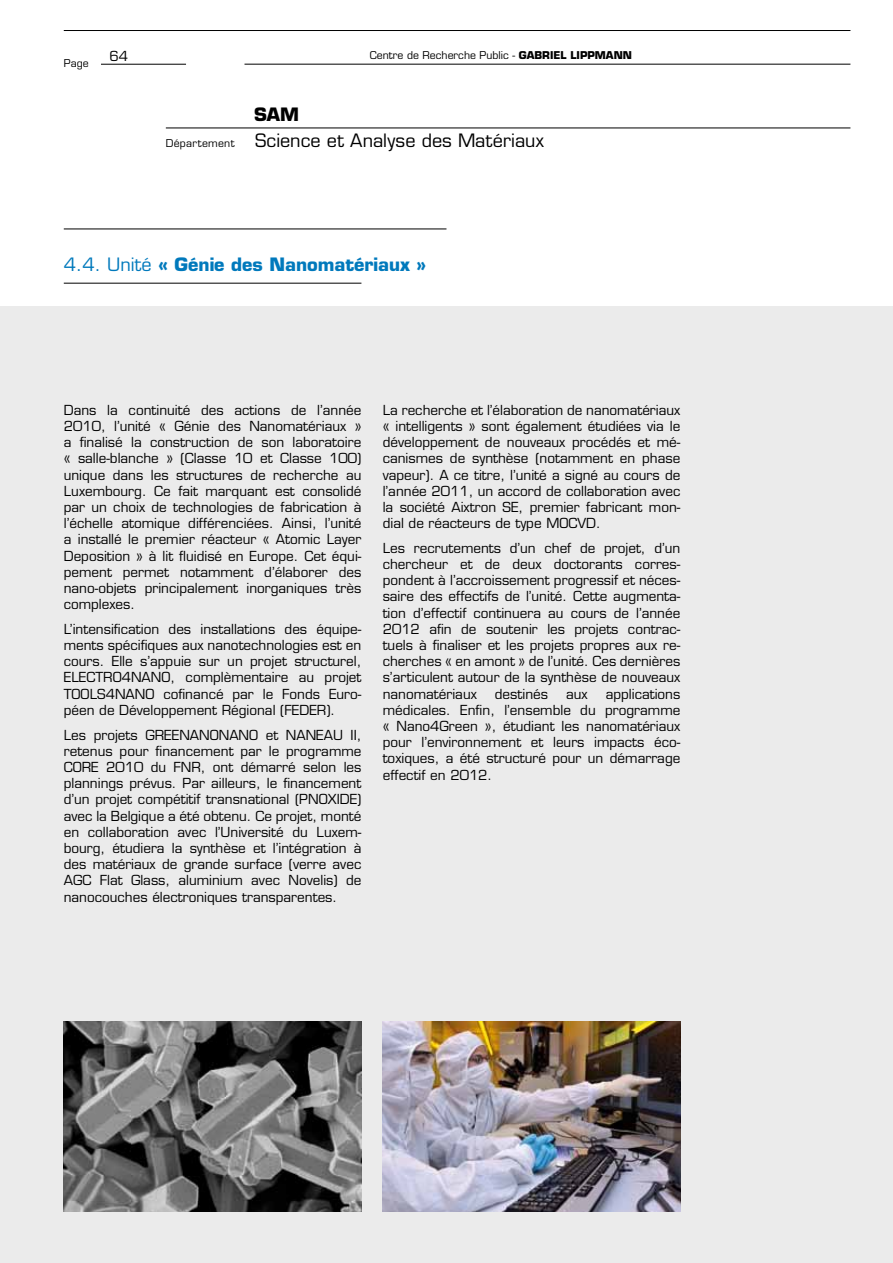
<style>
.page{position:relative;width:893px;height:1263px;background:#fff}
.page>*{position:absolute;margin:0;border:0;box-sizing:border-box;transform-origin:0 0}
.t1{font:18px/25.8px "Eurostile";letter-spacing:.005em;color:#000}
.t2{font:700 18px "Eurostile";color:#0079bc}
.t3{font:13.5px/16.2px "Eurostile";color:#000;text-align:justify}
.t4{font:10.5px "Eurostile";color:#000}
.s1{font-weight:700}
.s2{font-size:10.5px}
.s3{font-weight:400}
</style>
<div class="page">
<div style="left:0;top:306px;width:892px;height:957px;background:#ebebeb"></div>
<hr style="left:166px;top:128px;width:684px;height:1px;background:#000">
<hr style="left:64px;top:283px;width:297px;height:1px;background:#000">
<hr style="left:64px;top:229px;width:382px;height:1px;background:#000">
<hr style="left:64px;top:30px;width:786px;height:1px;background:#000">
<hr style="left:101px;top:64px;width:85px;height:1px;background:#000">
<hr style="left:244px;top:64px;width:606px;height:1px;background:#000">
<img style="left:64px;top:1021px;width:297px;height:191px">
<img style="left:383px;top:1021px;width:297px;height:191px">
<p class="t4" style="left:64px;top:57px;width:26px">Page</p>
<p class="t3" style="left:109px;top:48px;width:20px">64</p>
<p class="t4" style="left:370px;top:49px;width:263px">Centre de Recherche Public - <span class="s1">GABRIEL LIPPMANN</span></p>
<h1 class="t1" style="left:166px;top:102px;width:380px;text-indent:88px"><span class="s1">SAM<br></span><span class="s2">Département</span> Science et Analyse des Matériaux</h1>
<h1 class="t2" style="left:64px;top:253px;width:364px"><span class="s3">4.4. Unité</span> « Génie des Nanomatériaux »</h1>
<p class="t3" style="left:64px;top:402px;width:299px">Dans la continuité des actions de l’année 2010, l’unité « Génie des Nanomatériaux » a finalisé la construction de son laboratoire « salle-blanche » (Classe 10 et Classe 100) unique dans les structures de recherche au Luxembourg. Ce fait marquant est consolidé par un choix de technologies de fabrication à l’échelle atomique différenciées. Ainsi, l’unité a installé le premier réacteur « Atomic Layer Deposition » à lit fluidisé en Europe. Cet équi&shy;pement permet notamment d’élaborer des nano-objets principalement inorganiques très complexes.</p>
<p class="t3" style="left:64px;top:621px;width:299px">L’intensification des installations des équipe&shy;ments spécifiques aux nanotechnologies est en cours. Elle s’appuie sur un projet structurel, ELECTRO4NANO, complèmentaire au projet TOOLS4NANO cofinancé par le Fonds Euro&shy;péen de Développement Régional (FEDER).</p>
<p class="t3" style="left:64px;top:726px;width:299px">Les projets GREENANONANO et NANEAU II, retenus pour financement par le programme CORE 2010 du FNR, ont démarré selon les plannings prévus. Par ailleurs, le financement d’un projet compétitif transnational (PNOXIDE) avec la Belgique a été obtenu. Ce projet, monté en collaboration avec l’Université du Luxem&shy;bourg, étudiera la synthèse et l’intégration à des matériaux de grande surface (verre avec AGC Flat Glass, aluminium avec Novelis) de nanocouches électroniques transparentes.</p>
<p class="t3" style="left:383px;top:402px;width:299px">La recherche et l’élaboration de nanomatériaux « intelligents » sont également étudiées via le développement de nouveaux procédés et mé&shy;canismes de synthèse (notamment en phase vapeur). A ce titre, l’unité a signé au cours de l’année 2011, un accord de collaboration avec la société Aixtron SE, premier fabricant mon&shy;dial de réacteurs de type MOCVD.</p>
<p class="t3" style="left:383px;top:540px;width:299px">Les recrutements d’un chef de projet, d’un chercheur et de deux doctorants corres&shy;pondent à l’accroissement progressif et néces&shy;saire des effectifs de l’unité. Cette augmenta&shy;tion d’effectif continuera au cours de l’année 2012 afin de soutenir les projets contrac&shy;tuels à finaliser et les projets propres aux re&shy;cherches « en amont » de l’unité. Ces dernières s’articulent autour de la synthèse de nouveaux nanomatériaux</p>
<p class="t3" style="left:383px;top:686px;width:299px;text-indent:223px">applications médicales. Enfin, l’ensemble du programme « Nano4Green », étudiant les nanomatériaux pour l’environnement et leurs impacts éco&shy;toxiques, a été structuré pour un démarrage effectif en 2012.</p>
<p class="t3" style="left:495px;top:686px;width:55px">destinés</p>
<p class="t3" style="left:566px;top:686px;width:23px">aux</p>
</div>
